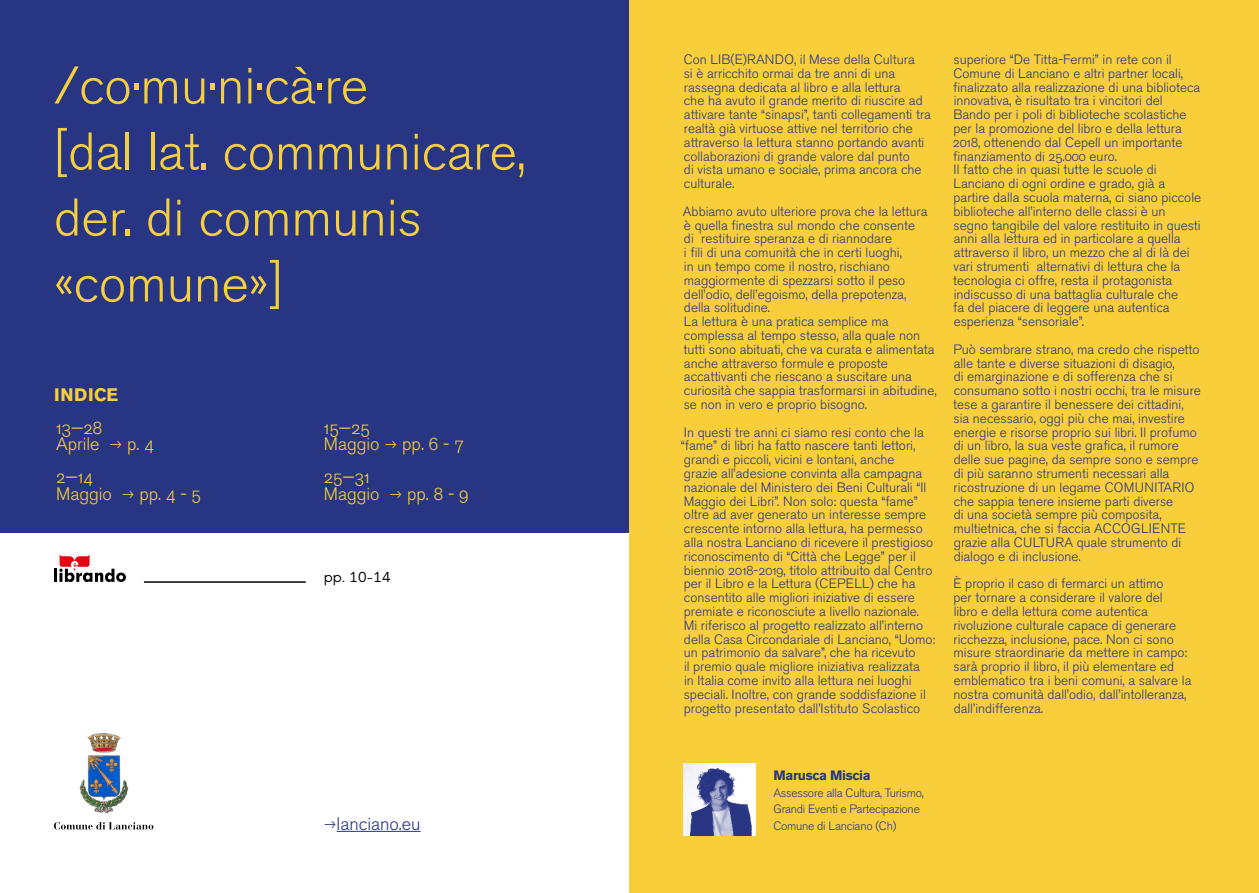
<style>
.page{position:relative;width:1259px;height:893px;background:#fff}
.page>*{position:absolute;margin:0;border:0;box-sizing:border-box;transform-origin:0 0}
.t1{font:52.5px/66px "Akzidenz Grotesk BE Light Os F";color:#f6cf3e}
.t2{font:18px/16.5px "Akzidenz Grotesk BE Light Os F";color:#f8cf3b}
.t3{font:18px "Akzidenz Grotesk BE Light Os F";color:#283583}
.t4{font:700 18px "Akzidenz Grotesk BE";letter-spacing:.04em;color:#f8cf3b}
.t5{font:13.5px/13.8px "Akzidenz Grotesk BE Light Os F";color:#283583}
.t6{font:700 13.5px "Akzidenz Grotesk BE";letter-spacing:-.02em;color:#283583}
.t7{font:13.5px "HK Nova";color:#000}
.t8{font:12px/16.5px "Akzidenz Grotesk BE Light Os F";letter-spacing:-.02em;color:#283583}
</style>
<div class="page">
<div style="left:0;top:0;width:1259px;height:532px;background:#283583"></div>
<svg style="left:54px;top:554px;width:72px;height:28px"></svg>
<hr style="left:144px;top:581px;width:162px;height:2px;background:#000">
<div style="left:629px;top:0;width:630px;height:893px;background:#f8cf3b"></div>
<img style="left:683px;top:763px;width:72px;height:72px">
<svg style="left:54px;top:822px;width:99px;height:8px"></svg>
<img style="left:79px;top:733px;width:50px;height:81px">
<hr style="left:336px;top:831px;width:85px;height:1px;background:#283583">
<h1 class="t1" style="left:54px;top:53px;width:473px">/co·mu·ni·cà·re<br>[dal lat. communicare, der. di communis «comune»]</h1>
<h2 class="t4" style="left:54px;top:384px;width:66px">INDICE</h2>
<h2 class="t2" style="left:56px;top:419px;width:99px">13—28<br>Aprile → p. 4</h2>
<h2 class="t2" style="left:56px;top:469px;width:146px">2—14<br>Maggio → pp. 4 - 5</h2>
<h2 class="t2" style="left:324px;top:419px;width:141px">15—25<br>Maggio → pp. 6 - 7</h2>
<h2 class="t2" style="left:324px;top:469px;width:146px">25—31<br>Maggio → pp. 8 - 9</h2>
<p class="t7" style="left:324px;top:565px;width:68px">pp. 10-14</p>
<p class="t5" style="left:684px;top:53px;width:249px">Con LIB(E)RANDO, il Mese della Cultura<br>si è arricchito ormai da tre anni di una rassegna dedicata al libro e alla lettura<br>che ha avuto il grande merito di riuscire ad attivare tante “sinapsi”, tanti collegamenti tra realtà già virtuose attive nel territorio che attraverso la lettura stanno portando avanti collaborazioni di grande valore dal punto<br>di vista umano e sociale, prima ancora che culturale.</p>
<p class="t5" style="left:683px;top:205px;width:255px">Abbiamo avuto ulteriore prova che la lettura è quella finestra sul mondo che consente<br>di restituire speranza e di riannodare<br>i fili di una comunità che in certi luoghi,<br>in un tempo come il nostro, rischiano maggiormente di spezzarsi sotto il peso dell’odio, dell’egoismo, della prepotenza,<br>della solitudine.<br>La lettura è una pratica semplice ma complessa al tempo stesso, alla quale non tutti sono abituati, che va curata e alimentata anche attraverso formule e proposte accattivanti che riescano a suscitare una curiosità che sappia trasformarsi in abitudine, se non in vero e proprio bisogno.</p>
<p class="t5" style="left:681px;top:425px;width:256px">In questi tre anni ci siamo resi conto che la “fame” di libri ha fatto nascere tanti lettori, grandi e piccoli, vicini e lontani, anche<br>grazie all’adesione convinta alla campagna nazionale del Ministero dei Beni Culturali “Il Maggio dei Libri”. Non solo: questa “fame” oltre ad aver generato un interesse sempre crescente intorno alla lettura, ha permesso alla nostra Lanciano di ricevere il prestigioso riconoscimento di “Città che Legge” per il biennio 2018-2019, titolo attribuito dal Centro per il Libro e la Lettura (CEPELL) che ha consentito alle migliori iniziative di essere premiate e riconosciute a livello nazionale.<br>Mi riferisco al progetto realizzato all’interno della Casa Circondariale di Lanciano, “Uomo: un patrimonio da salvare”, che ha ricevuto<br>il premio quale migliore iniziativa realizzata<br>in Italia come invito alla lettura nei luoghi speciali. Inoltre, con grande soddisfazione il progetto presentato dall’Istituto Scolastico</p>
<p class="t5" style="left:952px;top:53px;width:250px">superiore “De Titta-Fermi” in rete con il Comune di Lanciano e altri partner locali, finalizzato alla realizzazione di una biblioteca innovativa, è risultato tra i vincitori del Bando per i poli di biblioteche scolastiche per la promozione del libro e della lettura 2018, ottenendo dal Cepell un importante finanziamento di 25.000 euro.<br>Il fatto che in quasi tutte le scuole di Lanciano di ogni ordine e grado, già a partire dalla scuola materna, ci siano piccole biblioteche all’interno delle classi è un segno tangibile del valore restituito in questi anni alla lettura ed in particolare a quella attraverso il libro, un mezzo che al di là dei vari strumenti alternativi di lettura che la tecnologia ci offre, resta il protagonista indiscusso di una battaglia culturale che<br>fa del piacere di leggere una autentica esperienza “sensoriale”.</p>
<p class="t5" style="left:953px;top:342px;width:249px">Può sembrare strano, ma credo che rispetto alle tante e diverse situazioni di disagio,<br>di emarginazione e di sofferenza che si consumano sotto i nostri occhi, tra le misure tese a garantire il benessere dei cittadini, sia necessario, oggi più che mai, investire energie e risorse proprio sui libri. Il profumo di un libro, la sua veste grafica, il rumore delle sue pagine, da sempre sono e sempre di più saranno strumenti necessari alla ricostruzione di un legame COMUNITARIO che sappia tenere insieme parti diverse<br>di una società sempre più composita, multietnica, che si faccia ACCOGLIENTE grazie alla CULTURA quale strumento di dialogo e di inclusione.</p>
<p class="t5" style="left:953px;top:577px;width:239px">È proprio il caso di fermarci un attimo<br>per tornare a considerare il valore del<br>libro e della lettura come autentica rivoluzione culturale capace di generare ricchezza, inclusione, pace. Non ci sono misure straordinarie da mettere in campo: sarà proprio il libro, il più elementare ed emblematico tra i beni comuni, a salvare la nostra comunità dall’odio, dall’intolleranza, dall’indifferenza.</p>
<p class="t6" style="left:773px;top:767px;width:99px">Marusca Miscia</p>
<p class="t8" style="left:773px;top:784px;width:152px">Assessore alla Cultura, Turismo,<br>Grandi Eventi e Partecipazione</p>
<h2 class="t3" style="left:324px;top:813px;width:98px">→lanciano.eu</h2>
<p class="t8" style="left:773px;top:817px;width:124px">Comune di Lanciano (Ch)</p>
</div>
